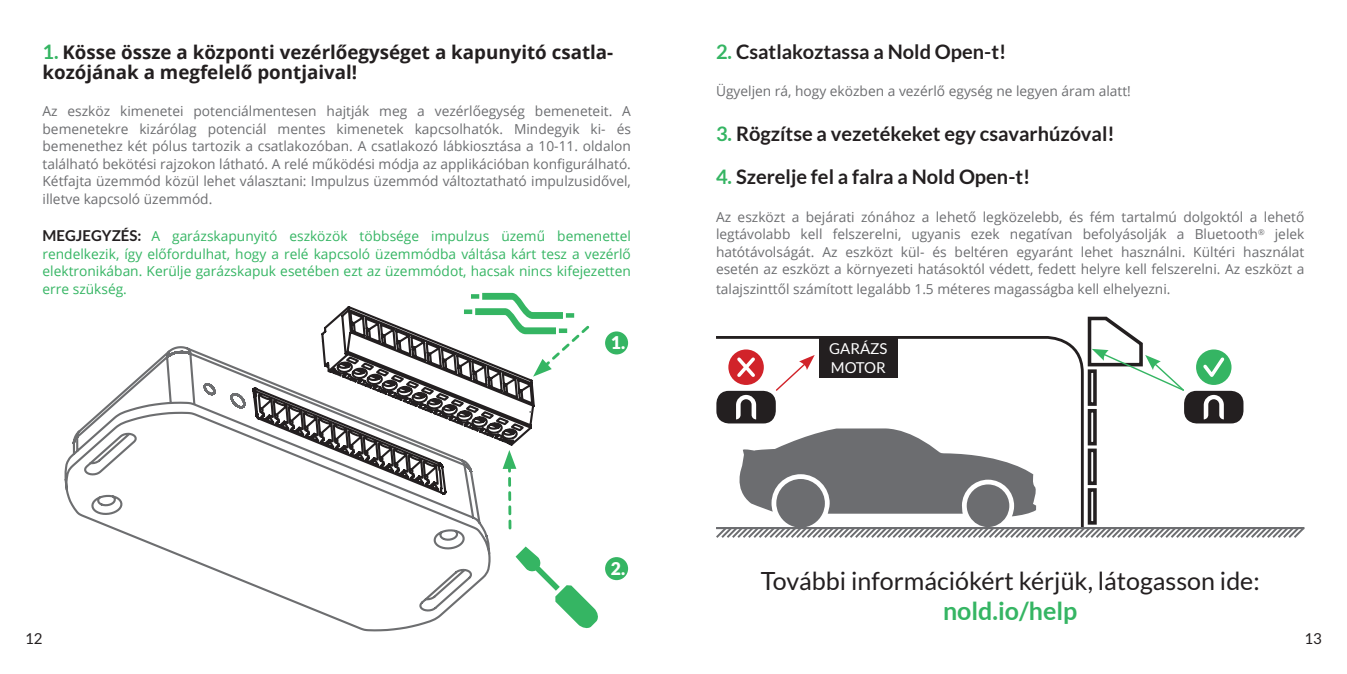
<style>
.page{position:relative;width:1347px;height:674px;background:#fff}
.page>*{position:absolute;margin:0;border:0;box-sizing:border-box;transform-origin:0 0}
.t1{font:25px "Lato";color:#231f20}
.t2{font:700 25px "Lato";color:#35b563}
.t3{font:700 20px "Lato";color:#231f20}
.t4{font:700 18.75px/20px "Open Sans";color:#231f20}
.t5{font:900 17.5px "Lato";color:#fff}
.t6{font:15px/18px "Lato";color:#fff}
.t7{font:15px "Lato";color:#231f20}
.t8{font:13.75px/17.5px "Open Sans";color:#6c6d70;text-align:justify}
.t9{font:13.75px/17.5px "Open Sans";color:#35b563;text-align:justify}
.s1{font-family:"Lato";font-size:20px;color:#35b563}
.s2{font-family:"Lato";font-weight:700;font-size:15px;color:#231f20}
.s3{color:#35b563}
</style>
<div class="page">
<svg style="left:716px;top:428px;width:589px;height:110px"></svg>
<div style="left:1087px;top:488px;width:9px;height:36px;border:4px solid #231f20"></div>
<div style="left:1087px;top:448px;width:9px;height:37px;border:4px solid #231f20"></div>
<div style="left:1087px;top:409px;width:9px;height:36px;border:4px solid #231f20"></div>
<div style="left:1087px;top:369px;width:9px;height:36px;border:4px solid #231f20"></div>
<svg style="left:716px;top:336px;width:369px;height:193px"></svg>
<div style="left:819px;top:336px;width:78px;height:42px;background:#231f20"></div>
<div style="left:1184px;top:390px;width:59px;height:33px;background:#231f20;border-radius:12px"></div>
<svg style="left:1203px;top:394px;width:20px;height:25px"></svg>
<div style="left:716px;top:390px;width:59px;height:33px;background:#231f20;border-radius:12px"></div>
<svg style="left:736px;top:394px;width:20px;height:25px"></svg>
<svg style="left:774px;top:355px;width:40px;height:37px"></svg>
<svg style="left:1087px;top:316px;width:97px;height:76px"></svg>
<div style="left:1196px;top:349px;width:35px;height:36px;background:#35b563;border-radius:50%"></div>
<div style="left:728px;top:349px;width:36px;height:36px;background:#d1232a;border-radius:50%"></div>
<svg style="left:1200px;top:354px;width:27px;height:27px"></svg>
<svg style="left:737px;top:357px;width:18px;height:20px"></svg>
<svg style="left:64px;top:346px;width:427px;height:286px"></svg>
<svg style="left:250px;top:355px;width:69px;height:140px"></svg>
<svg style="left:319px;top:293px;width:271px;height:234px"></svg>
<svg style="left:515px;top:546px;width:83px;height:83px"></svg>
<div style="left:605px;top:331px;width:23px;height:23px;background:#35b563;border-radius:50%"></div>
<div style="left:605px;top:556px;width:23px;height:23px;background:#35b563;border-radius:50%"></div>
<h3 class="t4" style="left:43px;top:41px;width:572px"><span class="s1">1.</span> Kösse össze a központi vezérlőegységet a kapunyitó csatla&shy;kozójának a megfelelő pontjaival!</h3>
<p class="t8" style="left:43px;top:102px;width:590px">Az eszköz kimenetei potenciálmentesen hajtják meg a vezérlőegység bemeneteit. A bemenetekre kizárólag potenciál mentes kimenetek kapcsolhatók. Mindegyik ki- és bemenethez két pólus tartozik a csatlakozóban. A csatlakozó lábkiosztása a 10-11. oldalon található bekötési rajzokon látható. A relé működési módja az applikációban konfigurálható.<br>Kétfajta üzemmód közül lehet választani: Impulzus üzemmód változtatható impulzusidővel, illetve kapcsoló üzemmód.</p>
<p class="t9" style="left:43px;top:227px;width:590px"><span class="s2">MEGJEGYZÉS:</span> A garázskapunyitó eszközök többsége impulzus üzemű bemenettel rendelkezik, így előfordulhat, hogy a relé kapcsoló üzemmódba váltása kárt tesz a vezérlő elektronikában. Kerülje garázskapuk esetében ezt az üzemmódot, hacsak nincs kifejezetten erre szükség.</p>
<p class="t5" style="left:611px;top:332px;width:16px">1.</p>
<p class="t5" style="left:611px;top:557px;width:16px">2.</p>
<h2 class="t3" style="left:716px;top:40px;width:292px"><span class="s3">2.</span> Csatlakoztassa a Nold Open-t!</h2>
<p class="t8" style="left:716px;top:82px;width:416px">Ügyeljen rá, hogy eközben a vezérlő egység ne legyen áram alatt!</p>
<h2 class="t3" style="left:716px;top:122px;width:400px"><span class="s3">3.</span> Rögzítse a vezetékeket egy csavarhúzóval!</h2>
<h2 class="t3" style="left:716px;top:165px;width:316px"><span class="s3">4.</span> Szerelje fel a falra a Nold Open-t!</h2>
<p class="t8" style="left:716px;top:208px;width:590px">Az eszközt a bejárati zónához a lehető legközelebb, és fém tartalmú dolgoktól a lehető legtávolabb kell felszerelni, ugyanis ezek negatívan befolyásolják a Bluetooth<sup>®</sup> jelek hatótávolságát. Az eszközt kül- és beltéren egyaránt lehet használni. Kültéri használat esetén az eszközt a környezeti hatásoktól védett, fedett helyre kell felszerelni. Az eszközt a</p>
<p class="t8" style="left:716px;top:280px;width:456px">talajszinttől számított legalább 1.5 méteres magasságba kell elhelyezni.</p>
<p class="t6" style="left:829px;top:340px;width:60px">GARÁZS<br>MOTOR</p>
<h1 class="t1" style="left:760px;top:566px;width:500px">További információkért kérjük, látogasson ide:</h1>
<h1 class="t2" style="left:943px;top:596px;width:136px">nold.io/help</h1>
<p class="t7" style="left:25px;top:629px;width:19px">12</p>
<p class="t7" style="left:1304px;top:629px;width:19px">13</p>
</div>
